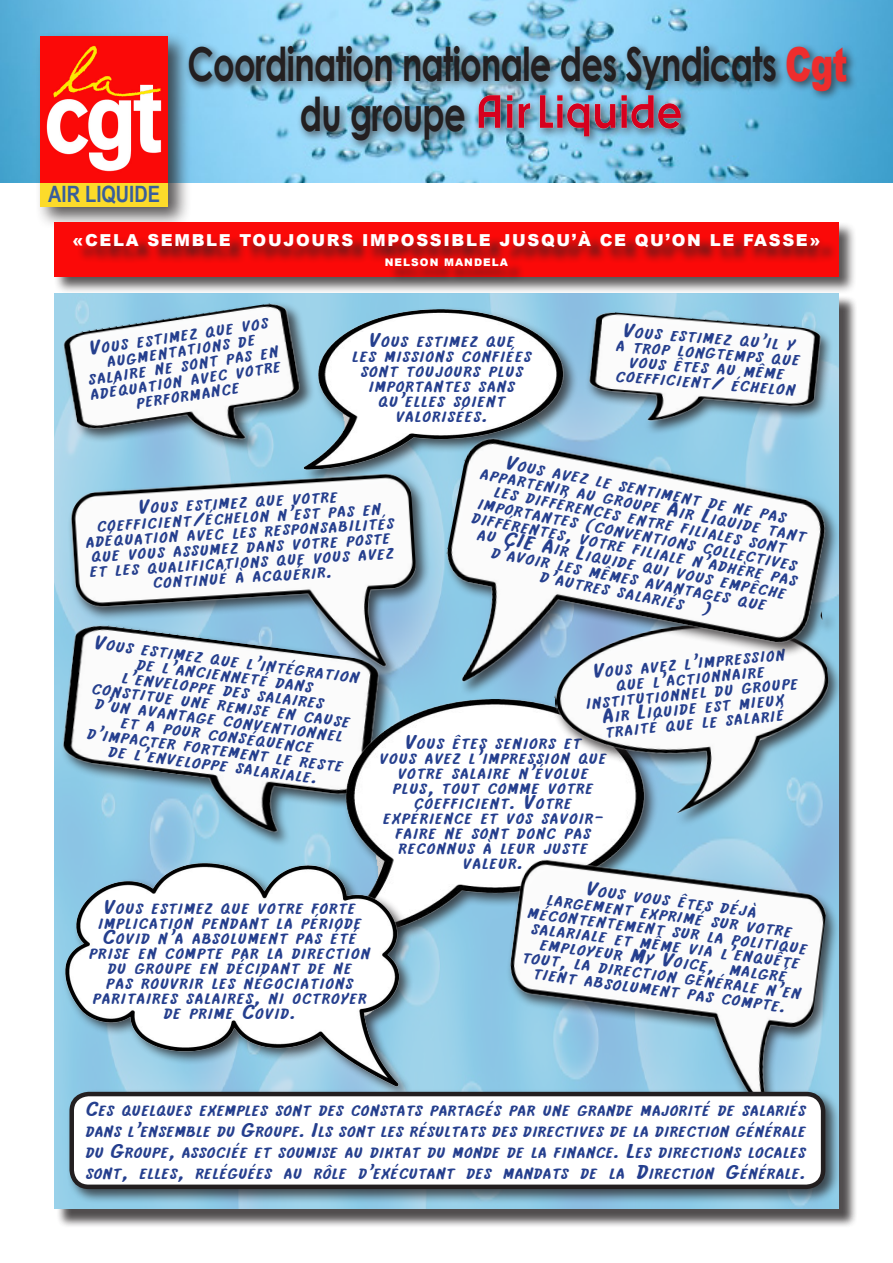
<style>
.page{position:relative;width:893px;height:1263px;background:#fff}
.page>*{position:absolute;margin:0;border:0;box-sizing:border-box;transform-origin:0 0}
.t1{font:700 46.8px "Century Gothic";letter-spacing:-.02em;color:#231f20;scale:.72 1}
.t2{font:700 22.5px "Arial Narrow";color:#385e9c}
.t3{font:italic 19.2px/15px "Broadway Copyist Text Ext";letter-spacing:.05em;color:#253f8e;text-align:center;scale:1.33 1}
.t4{font:italic 19.05px/15px "Broadway Copyist Text Ext";color:#253f8e;text-align:center;scale:1.33 1}
.t5{font:900 16.5px "Arial";letter-spacing:.1em;color:#fff}
.t6{font:900 10.5px "Arial";letter-spacing:.1em;color:#fff}
.s1{font-family:"Arial";font-weight:900;color:#ee2d2d}
</style>
<div class="page">
<img style="left:0;top:0;width:893px;height:183px">
<div style="left:35px;top:31px;width:156px;height:199px;background:#231f20;opacity:.75"></div>
<img style="left:40px;top:36px;width:128px;height:147px">
<div style="left:40px;top:183px;width:128px;height:23px;background:#fcdb2a"></div>
<div style="left:184px;top:41px;width:674px;height:111px;background:#231f20;opacity:.75"></div>
<div style="left:473px;top:90px;width:218px;height:57px;background:#231f20;opacity:.75"></div>
<img style="left:476px;top:92px;width:210px;height:48px">
<div style="left:56px;top:296px;width:802px;height:932px;background:#231f20;opacity:.75"></div>
<img style="left:54px;top:295px;width:785px;height:914px">
<div style="left:54px;top:222px;width:803px;height:73px;background:#231f20;opacity:.75"></div>
<div style="left:54px;top:222px;width:785px;height:54px;background:#fb0908"></div>
<div style="left:76px;top:233px;width:762px;height:51px;background:#231f20;opacity:.75"></div>
<img style="left:60px;top:300px;width:253px;height:166px">
<img style="left:54px;top:691px;width:337px;height:165px">
<img style="left:322px;top:699px;width:326px;height:247px">
<div style="left:62px;top:860px;width:351px;height:241px;background:#231f20;opacity:.75"></div>
<img style="left:54px;top:859px;width:345px;height:233px">
<div style="left:302px;top:306px;width:277px;height:177px;background:#231f20;opacity:.75"></div>
<img style="left:299px;top:309px;width:268px;height:157px">
<img style="left:54px;top:466px;width:368px;height:225px">
<img style="left:548px;top:753px;width:292px;height:76px">
<div style="left:585px;top:310px;width:249px;height:125px;background:#231f20;opacity:.75"></div>
<img style="left:579px;top:310px;width:244px;height:115px">
<img style="left:422px;top:425px;width:432px;height:328px">
<div style="left:506px;top:857px;width:333px;height:274px;background:#231f20;opacity:.75"></div>
<img style="left:474px;top:846px;width:355px;height:242px">
<div style="left:67px;top:1088px;width:773px;height:116px;background:#231f20;opacity:.75"></div>
<div style="left:72px;top:1094px;width:751px;height:93px;background:#fff;border-radius:17px"></div>
<div style="left:69px;top:1092px;width:756px;height:97px;border:4px solid #231f20;border-radius:17px"></div>
<p class="t2" style="left:48px;top:177px;width:113px">AIR LIQUIDE</p>
<p class="t1" style="left:187px;top:35px;width:918px">Coordination nationale des Syndicats <span class="s1">Cgt</span></p>
<p class="t1" style="left:300px;top:84px;width:232px">du groupe</p>
<p class="t5" style="left:72px;top:228px;width:749px">«CELA SEMBLE TOUJOURS IMPOSSIBLE JUSQU’À CE QU’ON LE FASSE»</p>
<p class="t6" style="left:385px;top:254px;width:125px">NELSON MANDELA</p>
<p class="t3" style="left:82px;top:342px;width:146px;rotate:-9deg">Vous estimez que vos augmentations de salaire ne sont pas en adéquation avec votre performance</p>
<p class="t3" style="left:369px;top:333px;width:114px">Vous estimez que</p>
<p class="t3" style="left:353px;top:348px;width:140px">les missions confiées sont toujours plus importantes sans qu’elles soient valorisées.</p>
<p class="t4" style="left:618px;top:323px;width:140px;rotate:4deg">Vous estimez qu’il y a trop longtemps que vous êtes au même coefficient/ échelon</p>
<p class="t3" style="left:84px;top:501px;width:234px;rotate:-3deg">Vous estimez que votre coefficient/échelon n’est pas en adéquation avec les responsabilités que vous assumez dans votre poste et les qualifications que vous avez continué à acquérir.</p>
<p class="t3" style="left:486px;top:450px;width:250px;rotate:11deg">Vous avez le sentiment de ne pas appartenir au groupe Air Liquide tant les différences entre filiales sont importantes (conventions collectives différentes, votre filiale n’adhère pas au CIE Air Liquide qui vous empêche d’avoir les mêmes avantages que d’autres salariés…)</p>
<p class="t3" style="left:96px;top:635px;width:202px;rotate:7deg">Vous estimez que l’intégration de l’ancienneté dans l’enveloppe des salaires constitue une remise en cause d’un avantage conventionnel et a pour conséquence d’impacter fortement le reste de l’enveloppe salariale.</p>
<p class="t3" style="left:90px;top:899px;width:216px">Vous estimez que votre forte implication pendant la période<br>Covid n’a absolument pas été prise en compte par la direction du groupe en décidant de ne<br>pas rouvrir les négociations paritaires salaires, ni octroyer de prime Covid.</p>
<p class="t3" style="left:582px;top:666px;width:162px;rotate:-6deg">Vous avez l’impression que l’actionnaire institutionnel du groupe<br>Air Liquide est mieux traité que le salarié</p>
<p class="t3" style="left:405px;top:734px;width:137px">Vous êtes seniors et</p>
<p class="t3" style="left:380px;top:749px;width:175px">vous avez l’impression que votre salaire n’évolue plus, tout comme votre coefficient. Votre expérience et vos savoir&shy;faire ne sont donc pas reconnus à leur juste valeur.</p>
<p class="t3" style="left:533px;top:875px;width:213px;rotate:7deg">Vous vous êtes déjà<br>largement exprimé sur votre mécontentement sur la politique salariale et même via l’enquête employeur My Voice, malgré tout, la direction générale n’en tient absolument pas compte.</p>
<p class="t3" style="left:86px;top:1098px;width:546px;line-height:21px;text-align:justify">Ces quelques exemples sont des constats partagés par une grande majorité de salariés dans l’ensemble du Groupe. Ils sont les résultats des directives de la direction générale du Groupe, associée et soumise au diktat du monde de la finance. Les directions locales sont, elles, reléguées au rôle d’exécutant des mandats de la Direction Générale.</p>
</div>
